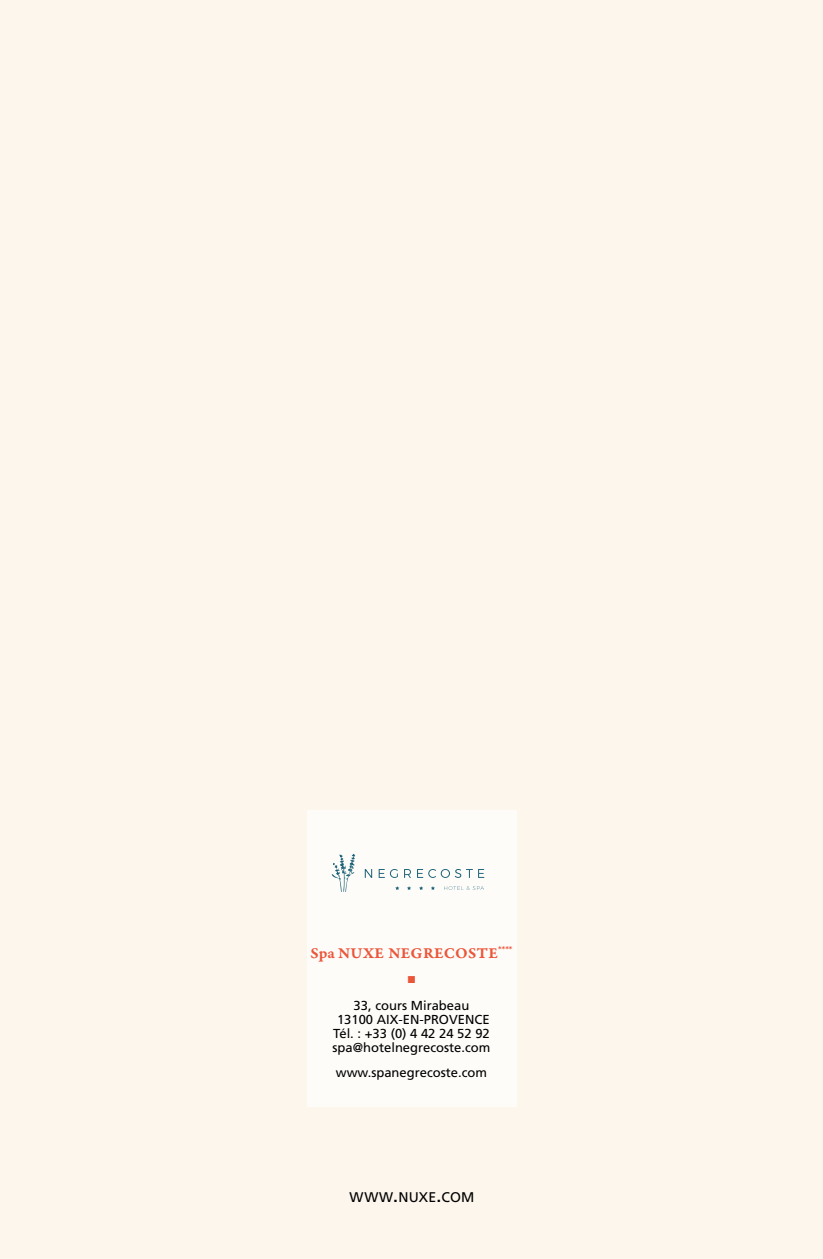
<style>
.page{position:relative;width:823px;height:1259px;background:#fff}
.page>*{position:absolute;margin:0;border:0;box-sizing:border-box;transform-origin:0 0}
.t1{font:16px "Garamond Premr Pro Smbd Capt";letter-spacing:.01em;color:#eb563a}
.t2{font:14px "Frutiger LT Std";letter-spacing:.01em;color:#000}
.t3{font:13px/14px "Frutiger LT Std";color:#000;text-align:center}
.t4{font:10px "Zapf Dingbats Std";color:#eb563a}
.s1{font-size:20px}
</style>
<div class="page">
<div style="left:0;top:0;width:822px;height:1259px;background:#fdf6ed"></div>
<div style="left:307px;top:810px;width:209px;height:296px;background:#fefcf9"></div>
<svg style="left:364px;top:869px;width:8px;height:9px"></svg>
<svg style="left:378px;top:869px;width:19px;height:9px"></svg>
<svg style="left:404px;top:869px;width:7px;height:9px"></svg>
<svg style="left:417px;top:869px;width:55px;height:9px"></svg>
<svg style="left:478px;top:869px;width:6px;height:9px"></svg>
<svg style="left:331px;top:853px;width:24px;height:39px"></svg>
<svg style="left:444px;top:886px;width:39px;height:4px"></svg>
<svg style="left:395px;top:886px;width:4px;height:4px"></svg>
<svg style="left:407px;top:886px;width:4px;height:4px"></svg>
<svg style="left:419px;top:886px;width:4px;height:4px"></svg>
<p class="t1" style="left:310px;top:942px;width:203px">Spa NUXE NEGRECOSTE<sup>****</sup></p>
<p class="t3" style="left:332px;top:998px;width:159px">33, cours Mirabeau<br>13100 AIX-EN-PROVENCE<br>Tél. : +33 (0) 4 42 24 52 92 spa@hotelnegrecoste.com</p>
<p class="t3" style="left:336px;top:1065px;width:152px">www.spanegrecoste.com</p>
<p class="t4" style="left:407px;top:975px;width:9px">■</p>
<p class="t2" style="left:349px;top:1188px;width:126px">WWW<span class="s1">.</span>NUXE<span class="s1">.</span>COM</p>
</div>
